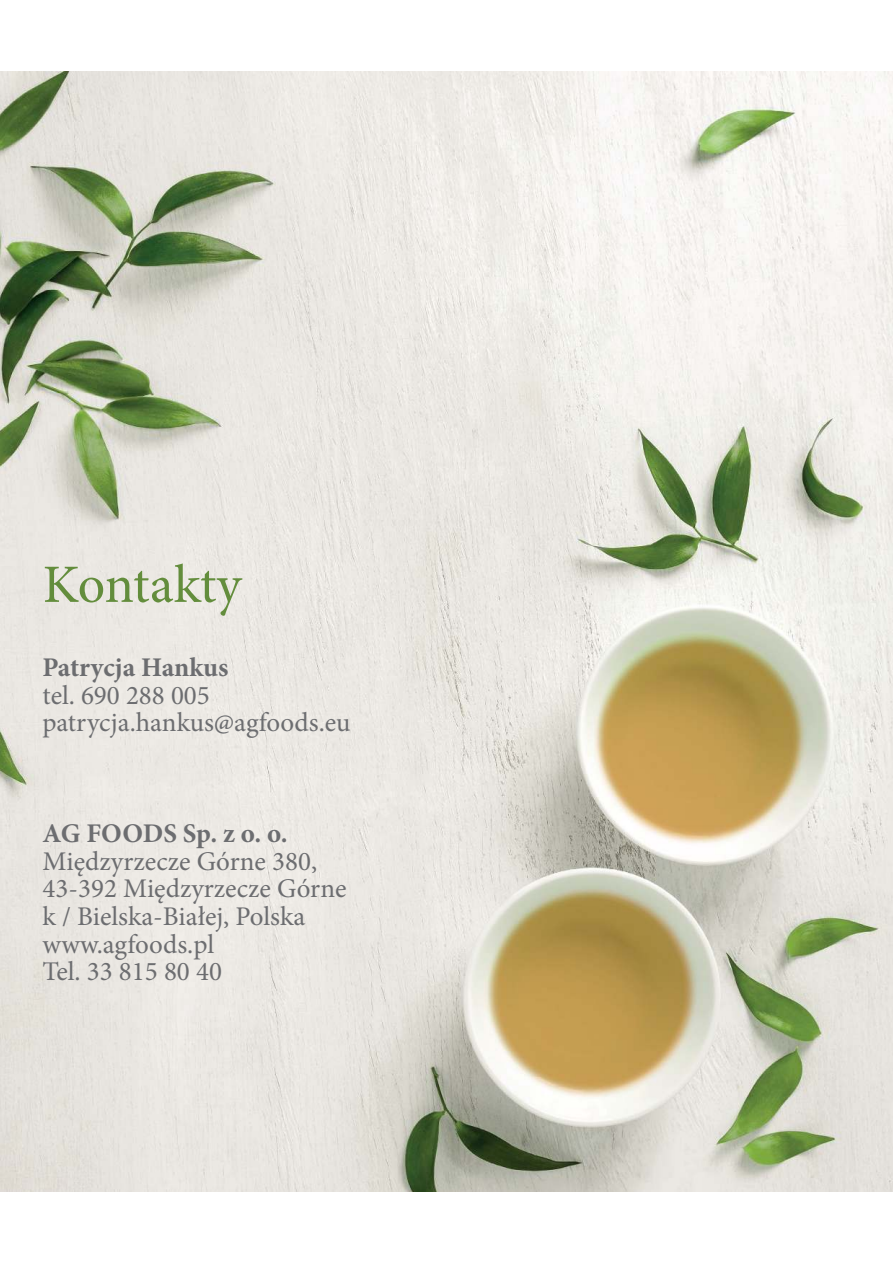
<style>
.page{position:relative;width:893px;height:1263px;background:#fff}
.page>*{position:absolute;margin:0;border:0;box-sizing:border-box;transform-origin:0 0}
.t1{font:54px "Minion Pro";letter-spacing:-.01em;color:#638d3c}
.t2{font:27px/27.8px "Minion Pro";color:#6c6d70}
.t3{font:700 27px "Minion Pro";letter-spacing:-.005em;color:#6c6d70}
</style>
<div class="page">
<img style="left:0;top:71px;width:893px;height:1121px">
<h1 class="t1" style="left:43px;top:548px;width:200px">Kontakty</h1>
<p class="t3" style="left:42px;top:648px;width:188px">Patrycja Hankus</p>
<p class="t2" style="left:42px;top:709px;width:310px">patrycja.hankus@agfoods.eu</p>
<p class="t2" style="left:43px;top:681px;width:169px">tel. 690 288 005</p>
<p class="t3" style="left:43px;top:814px;width:247px">AG FOODS Sp. z o. o.</p>
<p class="t2" style="left:43px;top:847px;width:305px">Międzyrzecze Górne 380,<br>43-392 Międzyrzecze Górne k / Bielska-Białej, Polska www.agfoods.pl<br>Tel. 33 815 80 40</p>
</div>
